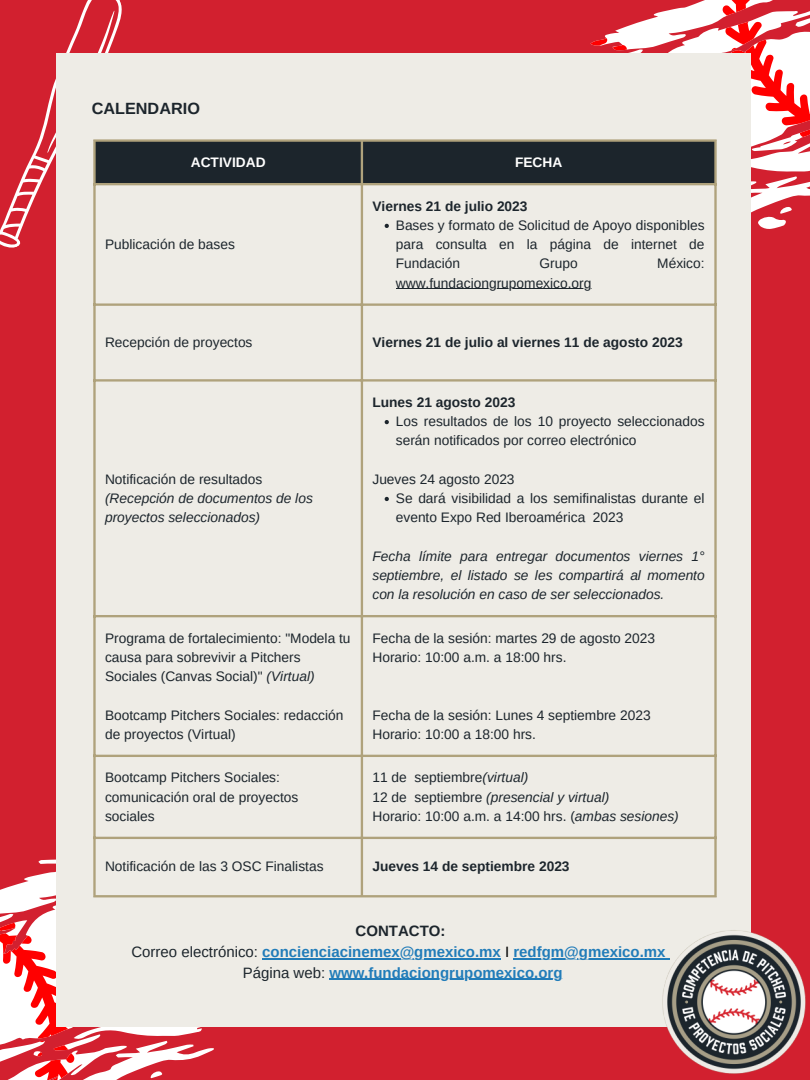
<style>
.page{position:relative;width:810px;height:1080px;background:#d2202f}
.page>*{position:absolute;margin:0;border:0;box-sizing:border-box;transform-origin:0 0}
.t1{font:700 16.25px "Arimo";color:#1c252c}
.t2{font:700 15px "Arimo";color:#217cb9}
.t3{font:700 15px "Arimo";color:#1c252c}
.t4{font:13.75px/19.2px "Arimo";color:#1c252c}
.t5{font:italic 13.75px/19.2px "Arimo";color:#1c252c}
.t6{font:700 13.75px "Arimo";color:#1c252c}
.t7{font:700 13.75px "Arimo";color:#fff}
.s1{font-style:italic}
.s2{font-style:normal}
.s3{font-weight:400;color:#1c252c}
.s4{font-weight:400;color:#000}
</style>
<div class="page">
<svg style="left:0;top:859px;width:200px;height:221px"></svg>
<svg style="left:670px;top:0;width:140px;height:229px"></svg>
<svg style="left:0;top:0;width:122px;height:248px"></svg>
<div style="left:56px;top:53px;width:695px;height:974px;background:#eeece6"></div>
<img style="left:655px;top:930px;width:151px;height:144px">
<svg style="left:6px;top:10px;width:710px;height:174px"></svg>
<svg style="left:385px;top:224px;width:4px;height:4px"></svg>
<hr style="left:396px;top:288px;width:195px;height:1px;background:#1c252c">
<svg style="left:385px;top:420px;width:4px;height:4px"></svg>
<svg style="left:385px;top:497px;width:4px;height:4px"></svg>
<hr style="left:93px;top:142px;width:3px;height:753px;background:#afa27c">
<hr style="left:361px;top:142px;width:2px;height:753px;background:#afa27c">
<hr style="left:714px;top:142px;width:3px;height:753px;background:#afa27c">
<hr style="left:93px;top:139px;width:624px;height:3px;background:#afa27c">
<hr style="left:93px;top:183px;width:624px;height:2px;background:#afa27c">
<hr style="left:93px;top:303px;width:624px;height:3px;background:#afa27c">
<hr style="left:93px;top:379px;width:624px;height:3px;background:#afa27c">
<hr style="left:93px;top:615px;width:624px;height:2px;background:#afa27c">
<hr style="left:93px;top:755px;width:624px;height:2px;background:#afa27c">
<hr style="left:93px;top:837px;width:624px;height:2px;background:#afa27c">
<hr style="left:93px;top:895px;width:624px;height:2px;background:#afa27c">
<hr style="left:262px;top:958px;width:239px;height:1px;background:#217cb9">
<hr style="left:513px;top:958px;width:153px;height:1px;background:#217cb9">
<hr style="left:329px;top:978px;width:234px;height:2px;background:#217cb9">
<p class="t1" style="left:92px;top:99px;width:110px">CALENDARIO</p>
<p class="t7" style="left:191px;top:155px;width:76px">ACTIVIDAD</p>
<p class="t7" style="left:515px;top:155px;width:49px">FECHA</p>
<p class="t4" style="left:105px;top:235px;width:131px">Publicación de bases</p>
<p class="t6" style="left:372px;top:198px;width:157px">Viernes 21 de julio 2023</p>
<p class="t4" style="left:396px;top:215px;width:310px;text-align:justify">Bases y formato de Solicitud de Apoyo disponibles para consulta en la página de internet de Fundación</p>
<p class="t4" style="left:540px;top:254px;width:40px">Grupo</p>
<p class="t4" style="left:657px;top:254px;width:49px">México:</p>
<p class="t4" style="left:396px;top:273px;width:197px">www.fundaciongrupomexico.org</p>
<p class="t4" style="left:105px;top:333px;width:149px">Recepción de proyectos</p>
<p class="t6" style="left:372px;top:335px;width:312px">Viernes 21 de julio al viernes 11 de agosto 2023</p>
<p class="t6" style="left:372px;top:394px;width:144px">Lunes 21 agosto 2023</p>
<p class="t4" style="left:105px;top:469px;width:159px">Notificación de resultados</p>
<p class="t5" style="left:105px;top:489px;width:209px">(Recepción de documentos de los proyectos seleccionados)</p>
<p class="t4" style="left:105px;top:628px;width:247px">Programa de fortalecimiento: "Modela tu causa para sobrevivir a Pitchers<br>Sociales (Canvas Social)" <span class="s1">(Virtual)</span></p>
<p class="t4" style="left:105px;top:705px;width:240px">Bootcamp Pitchers Sociales: redacción de proyectos (Virtual)</p>
<p class="t4" style="left:396px;top:412px;width:310px">Los resultados de los 10 proyecto seleccionados serán notificados por correo electrónico</p>
<p class="t4" style="left:372px;top:469px;width:144px">Jueves 24 agosto 2023</p>
<p class="t4" style="left:396px;top:489px;width:310px">Se dará visibilidad a los semifinalistas durante el evento Expo Red Iberoamérica 2023</p>
<p class="t5" style="left:372px;top:546px;width:334px;text-align:justify">Fecha límite para entregar documentos viernes 1° septiembre, el listado se les compartirá al momento con la resolución en caso de ser seleccionados.</p>
<p class="t4" style="left:372px;top:628px;width:284px">Fecha de la sesión: martes 29 de agosto 2023</p>
<p class="t4" style="left:372px;top:647px;width:196px">Horario: 10:00 a.m. a 18:00 hrs.</p>
<p class="t4" style="left:372px;top:705px;width:280px">Fecha de la sesión: Lunes 4 septiembre 2023</p>
<p class="t4" style="left:372px;top:724px;width:165px">Horario: 10:00 a 18:00 hrs.</p>
<p class="t4" style="left:105px;top:768px;width:195px">Bootcamp Pitchers Sociales: comunicación oral de proyectos sociales</p>
<p class="t4" style="left:372px;top:768px;width:157px">11 de septiembre<span class="s1">(virtual)</span></p>
<p class="t5" style="left:372px;top:787px;width:238px"><span class="s2">12 de septiembre</span> (presencial y virtual)</p>
<p class="t4" style="left:372px;top:806px;width:308px">Horario: 10:00 a.m. a 14:00 hrs. (<span class="s1">ambas sesiones)</span></p>
<p class="t4" style="left:105px;top:857px;width:220px">Notificación de las 3 OSC Finalistas</p>
<p class="t6" style="left:372px;top:859px;width:199px">Jueves 14 de septiembre 2023</p>
<p class="t3" style="left:356px;top:923px;width:91px">CONTACTO:</p>
<p class="t2" style="left:131px;top:943px;width:536px"><span class="s3">Correo electrónico:</span> concienciacinemex@gmexico.mx <span class="s4">I</span> redfgm@gmexico.mx</p>
<p class="t2" style="left:243px;top:964px;width:321px"><span class="s3">Página web:</span> www.fundaciongrupomexico.org</p>
</div>
